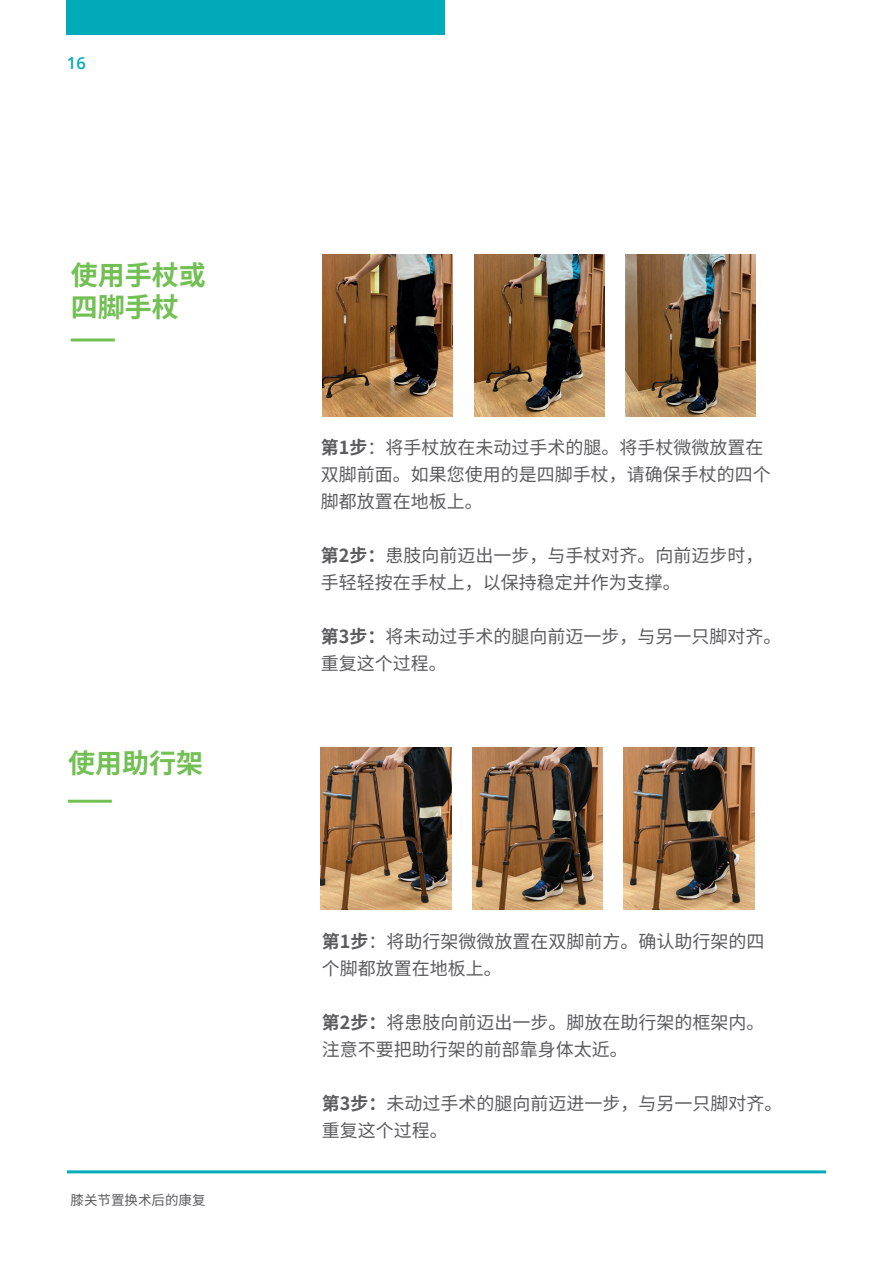
<style>
.page{position:relative;width:893px;height:1263px;background:#fff}
.page>*{position:absolute;margin:0;border:0;box-sizing:border-box;transform-origin:0 0}
.t1{font:700 27px/32.4px "Noto Sans CJ Ksc";color:#72c054}
.t2{font:18px/27px "Noto Sans CJ Ksc";color:#5c5c5f}
.t3{font:600 16.5px "Open Sans";color:#00aab8}
.t4{font:13.5px "Noto Sans CJ Ksc";color:#5c5c5f}
.s1{font-weight:700}
</style>
<div class="page">
<img style="left:474px;top:255px;width:130px;height:161px">
<img style="left:322px;top:255px;width:130px;height:161px">
<img style="left:625px;top:255px;width:131px;height:161px">
<div style="left:67px;top:0;width:378px;height:34px;background:#00aab8"></div>
<hr style="left:67px;top:1170px;width:759px;height:3px;background:#00aab8">
<img style="left:321px;top:748px;width:130px;height:161px">
<img style="left:473px;top:748px;width:130px;height:161px">
<img style="left:624px;top:748px;width:130px;height:161px">
<hr style="left:71px;top:338px;width:44px;height:3px;background:#72c054">
<hr style="left:68px;top:800px;width:44px;height:3px;background:#72c054">
<p class="t3" style="left:67px;top:52px;width:20px">16</p>
<h1 class="t1" style="left:71px;top:259px;width:136px">使用手杖或四脚手杖</h1>
<h1 class="t1" style="left:68px;top:747px;width:137px">使用助行架</h1>
<p class="t4" style="left:71px;top:1192px;width:136px">膝关节置换术后的康复</p>
<p class="t2" style="left:321px;top:434px;width:451px"><span class="s1">第1步</span>：将手杖放在未动过手术的腿。将手杖微微放置在双脚前面。如果您使用的是四脚手杖，请确保手杖的四个脚都放置在地板上。</p>
<p class="t2" style="left:321px;top:542px;width:444px"><span class="s1">第2步：</span>患肢向前迈出一步，与手杖对齐。向前迈步时，手轻轻按在手杖上，以保持稳定并作为支撑。</p>
<p class="t2" style="left:321px;top:623px;width:462px"><span class="s1">第3步：</span>将未动过手术的腿向前迈一步，与另一只脚对齐。重复这个过程。</p>
<p class="t2" style="left:322px;top:928px;width:444px"><span class="s1">第1步</span>：将助行架微微放置在双脚前方。确认助行架的四个脚都放置在地板上。</p>
<p class="t2" style="left:322px;top:1009px;width:444px"><span class="s1">第2步：</span>将患肢向前迈出一步。脚放在助行架的框架内。注意不要把助行架的前部靠身体太近。</p>
<p class="t2" style="left:322px;top:1090px;width:462px"><span class="s1">第3步：</span>未动过手术的腿向前迈进一步，与另一只脚对齐。重复这个过程。</p>
</div>
